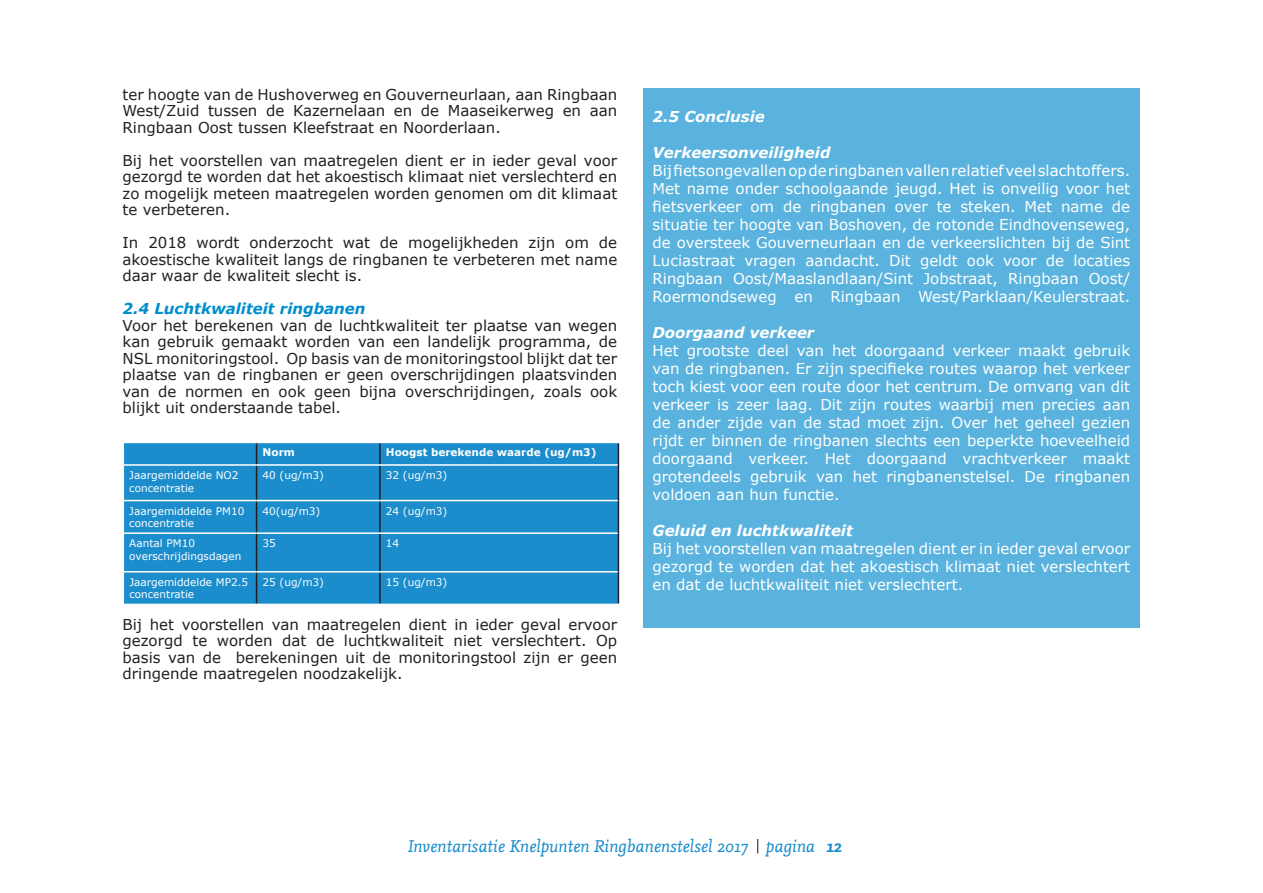
<style>
.page{position:relative;width:1263px;height:893px;background:#fff}
.page>*{position:absolute;margin:0;border:0;box-sizing:border-box;transform-origin:0 0}
.t1{font:italic 18px "Nexus Mix";color:#1b8dcc}
.t2{font:15px/18px "Verdana";color:#fff;text-align:justify}
.t3{font:15px/16.5px "Verdana";color:#231f20;text-align:justify}
.t4{font:italic 700 15px "Verdana";color:#fff}
.t5{font:italic 700 15px "Verdana";color:#008dcd}
.t6{font:10.5px/12.6px "Verdana";color:#fff}
.t7{font:700 10.5px "Verdana";color:#fff}
.s1{font-weight:700}
</style>
<div class="page">
<svg style="left:757px;top:839px;width:1px;height:14px"></svg>
<div style="left:643px;top:88px;width:497px;height:539px;background:#5ab3de"></div>
<div style="left:124px;top:443px;width:494px;height:161px;background:#1b8dcc"></div>
<svg style="left:256px;top:443px;width:1px;height:21px"></svg>
<hr style="left:379px;top:443px;width:2px;height:21px;background:#231f20">
<svg style="left:618px;top:443px;width:1px;height:22px"></svg>
<hr style="left:256px;top:466px;width:1px;height:34px;background:#231f20">
<hr style="left:379px;top:466px;width:2px;height:34px;background:#231f20">
<hr style="left:618px;top:465px;width:1px;height:36px;background:#231f20">
<hr style="left:256px;top:501px;width:1px;height:31px;background:#231f20">
<hr style="left:379px;top:501px;width:2px;height:31px;background:#231f20">
<hr style="left:618px;top:501px;width:1px;height:32px;background:#231f20">
<hr style="left:256px;top:534px;width:1px;height:37px;background:#231f20">
<hr style="left:379px;top:534px;width:2px;height:37px;background:#231f20">
<hr style="left:618px;top:533px;width:1px;height:39px;background:#231f20">
<hr style="left:256px;top:572px;width:1px;height:32px;background:#231f20">
<hr style="left:379px;top:572px;width:2px;height:32px;background:#231f20">
<hr style="left:618px;top:572px;width:1px;height:32px;background:#231f20">
<hr style="left:123px;top:464px;width:134px;height:2px;background:#fff">
<hr style="left:257px;top:464px;width:123px;height:2px;background:#fff">
<hr style="left:380px;top:464px;width:238px;height:2px;background:#fff">
<hr style="left:123px;top:532px;width:134px;height:2px;background:#fff">
<hr style="left:257px;top:532px;width:123px;height:2px;background:#fff">
<hr style="left:380px;top:532px;width:238px;height:2px;background:#fff">
<hr style="left:123px;top:500px;width:134px;height:1px;background:#fff">
<hr style="left:257px;top:500px;width:123px;height:1px;background:#fff">
<hr style="left:380px;top:500px;width:238px;height:1px;background:#fff">
<hr style="left:123px;top:571px;width:134px;height:1px;background:#fff">
<hr style="left:257px;top:571px;width:123px;height:1px;background:#fff">
<hr style="left:380px;top:571px;width:238px;height:1px;background:#fff">
<hr style="left:1262px;top:0;width:1px;height:893px;background:#008acd">
<p class="t3" style="left:123px;top:86px;width:496px">ter hoogte van de Hushoverweg en Gouverneurlaan, aan Ringbaan West/Zuid tussen de Kazernelaan en de Maaseikerweg en aan Ringbaan Oost tussen Kleefstraat en Noorderlaan.</p>
<p class="t3" style="left:123px;top:152px;width:496px">Bij het voorstellen van maatregelen dient er in ieder geval voor gezorgd te worden dat het akoestisch klimaat niet verslechterd en zo mogelijk meteen maatregelen worden genomen om dit klimaat te verbeteren.</p>
<p class="t3" style="left:123px;top:234px;width:496px">In 2018 wordt onderzocht wat de mogelijkheden zijn om de akoestische kwaliteit langs de ringbanen te verbeteren met name daar waar de kwaliteit slecht is.</p>
<p class="t5" style="left:123px;top:298px;width:244px">2.4 Luchtkwaliteit ringbanen</p>
<p class="t3" style="left:123px;top:317px;width:496px">Voor het berekenen van de luchtkwaliteit ter plaatse van wegen kan gebruik gemaakt worden van een landelijk programma, de NSL monitoringstool. Op basis van de monitoringstool blijkt dat ter plaatse van de ringbanen er geen overschrijdingen plaatsvinden van de normen en ook geen bijna overschrijdingen, zoals ook blijkt uit onderstaande tabel.</p>
<p class="t7" style="left:263px;top:445px;width:34px">Norm</p>
<p class="t7" style="left:386px;top:445px;width:212px">Hoogst berekende waarde (ug/m3)</p>
<p class="t6" style="left:129px;top:469px;width:111px">Jaargemiddelde NO2 concentratie</p>
<p class="t6" style="left:263px;top:469px;width:63px">40 (ug/m3)</p>
<p class="t6" style="left:386px;top:469px;width:63px">32 (ug/m3)</p>
<p class="t6" style="left:129px;top:504px;width:117px">Jaargemiddelde PM10 concentratie</p>
<p class="t6" style="left:263px;top:504px;width:59px">40(ug/m3)</p>
<p class="t6" style="left:386px;top:504px;width:63px">24 (ug/m3)</p>
<p class="t6" style="left:129px;top:537px;width:114px">Aantal PM10 overschrijdingsdagen</p>
<p class="t6" style="left:263px;top:537px;width:15px">35</p>
<p class="t6" style="left:386px;top:537px;width:15px">14</p>
<p class="t6" style="left:129px;top:576px;width:120px">Jaargemiddelde MP2.5 concentratie</p>
<p class="t6" style="left:263px;top:576px;width:63px">25 (ug/m3)</p>
<p class="t6" style="left:386px;top:576px;width:63px">15 (ug/m3)</p>
<p class="t3" style="left:123px;top:616px;width:496px">Bij het voorstellen van maatregelen dient in ieder geval ervoor gezorgd te worden dat de luchtkwaliteit niet verslechtert. Op basis van de berekeningen uit de monitoringstool zijn er geen dringende maatregelen noodzakelijk.</p>
<p class="t4" style="left:652px;top:106px;width:114px">2.5 Conclusie</p>
<p class="t4" style="left:652px;top:142px;width:180px">Verkeersonveiligheid</p>
<p class="t2" style="left:652px;top:161px;width:479px">Bij fietsongevallen op de ringbanen vallen relatief veel slachtoffers.<br>Met name onder schoolgaande jeugd. Het is onveilig voor het fietsverkeer om de ringbanen over te steken. Met name de situatie ter hoogte van Boshoven, de rotonde Eindhovenseweg, de oversteek Gouverneurlaan en de verkeerslichten bij de Sint Luciastraat vragen aandacht. Dit geldt ook voor de locaties Ringbaan Oost/Maaslandlaan/Sint Jobstraat, Ringbaan Oost/ Roermondseweg en Ringbaan West/Parklaan/Keulerstraat.</p>
<p class="t4" style="left:652px;top:322px;width:163px">Doorgaand verkeer</p>
<p class="t2" style="left:652px;top:341px;width:479px">Het grootste deel van het doorgaand verkeer maakt gebruik van de ringbanen. Er zijn specifieke routes waarop het verkeer toch kiest voor een route door het centrum. De omvang van dit verkeer is zeer laag. Dit zijn routes waarbij men precies aan de ander zijde van de stad moet zijn. Over het geheel gezien rijdt er binnen de ringbanen slechts een beperkte hoeveelheid doorgaand verkeer. Het doorgaand vrachtverkeer maakt grotendeels gebruik van het ringbanenstelsel. De ringbanen voldoen aan hun functie.</p>
<p class="t4" style="left:652px;top:520px;width:202px">Geluid en luchtkwaliteit</p>
<p class="t2" style="left:652px;top:539px;width:479px">Bij het voorstellen van maatregelen dient er in ieder geval ervoor gezorgd te worden dat het akoestisch klimaat niet verslechtert en dat de luchtkwaliteit niet verslechtert.</p>
<p class="t1" style="left:407px;top:836px;width:436px">Inventarisatie Knelpunten Ringbanenstelsel 2017 pagina <span class="s1">12</span></p>
</div>
